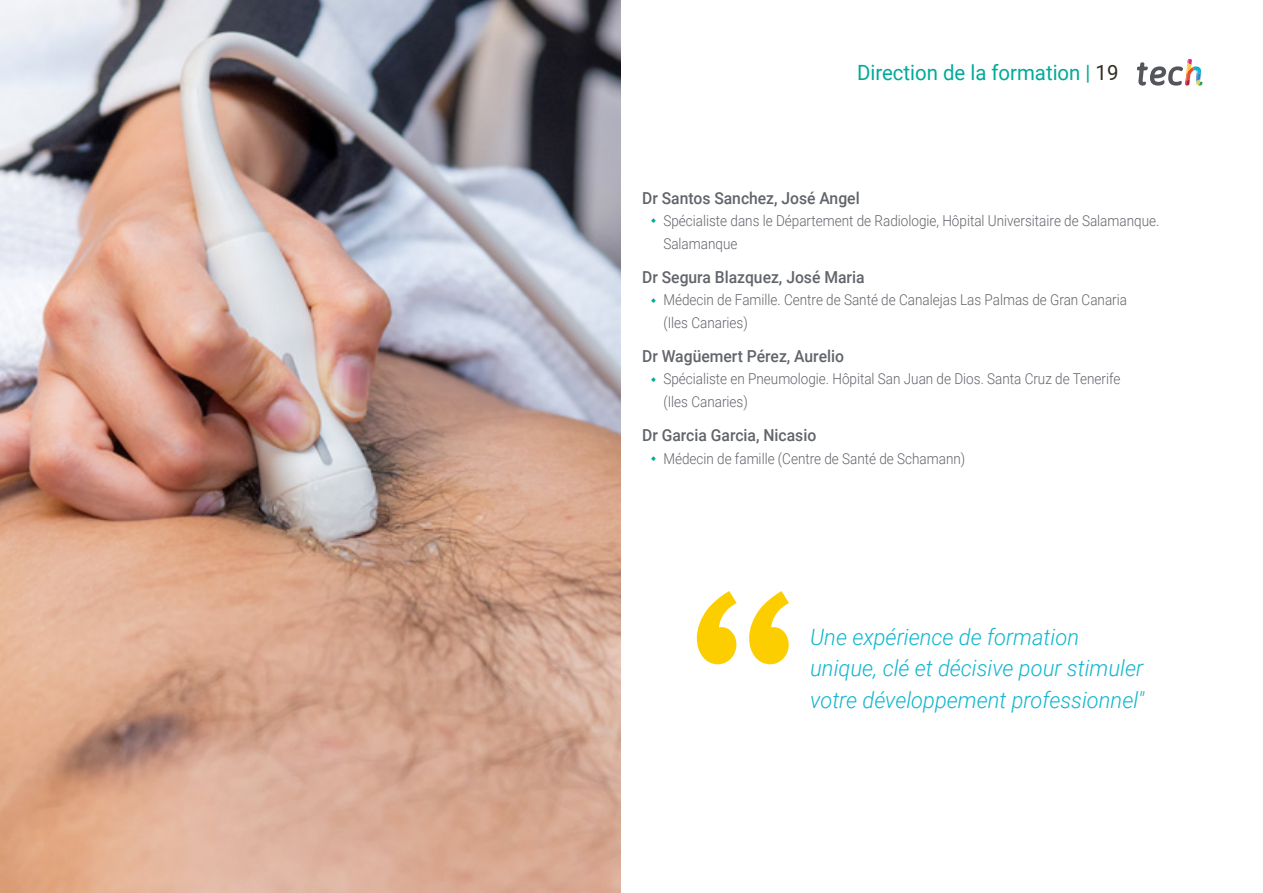
<style>
.page{position:relative;width:1263px;height:893px;background:#fff}
.page>*{position:absolute;margin:0;border:0;box-sizing:border-box;transform-origin:0 0}
.t1{font:italic 300 22.5px/31.5px "Roboto";color:#0fb6cf}
.t2{font:21px "Roboto";color:#00aa97}
.t3{font:500 16.5px "Roboto";color:#61646a;scale:.95 1}
.t4{font:300 15px/22.5px "Roboto";color:#61646a;scale:.9 1}
.s1{color:#312e20}
.s2{color:#fcfeff}
</style>
<div class="page">
<svg style="left:1137px;top:59px;width:65px;height:27px"></svg>
<img style="left:0;top:0;width:621px;height:893px">
<svg style="left:697px;top:591px;width:92px;height:73px"></svg>
<h2 class="t2" style="left:857px;top:57px;width:264px">Direction de la formation | <span class="s1">19</span><span class="s2">3</span></h2>
<p class="t3" style="left:642px;top:186px;width:230px">Dr Santos Sanchez, José Angel</p>
<p class="t4" style="left:663px;top:209px;width:552px">Spécialiste dans le Département de Radiologie, Hôpital Universitaire de Salamanque.<br>Salamanque</p>
<p class="t3" style="left:642px;top:265px;width:236px">Dr Segura Blazquez, José Maria</p>
<p class="t4" style="left:663px;top:288px;width:517px">Médecin de Famille. Centre de Santé de Canalejas Las Palmas de Gran Canaria (Iles Canaries)</p>
<p class="t3" style="left:642px;top:345px;width:214px">Dr Wagüemert Pérez, Aurelio</p>
<p class="t4" style="left:663px;top:367px;width:509px">Spécialiste en Pneumologie. Hôpital San Juan de Dios. Santa Cruz de Tenerife (Iles Canaries)</p>
<p class="t3" style="left:642px;top:424px;width:185px">Dr Garcia Garcia, Nicasio</p>
<p class="t4" style="left:663px;top:446px;width:337px">Médecin de famille (Centre de Santé de Schamann)</p>
<h1 class="t1" style="left:810px;top:620px;width:336px">Une expérience de formation unique, clé et décisive pour stimuler votre développement professionnel"</h1>
</div>
